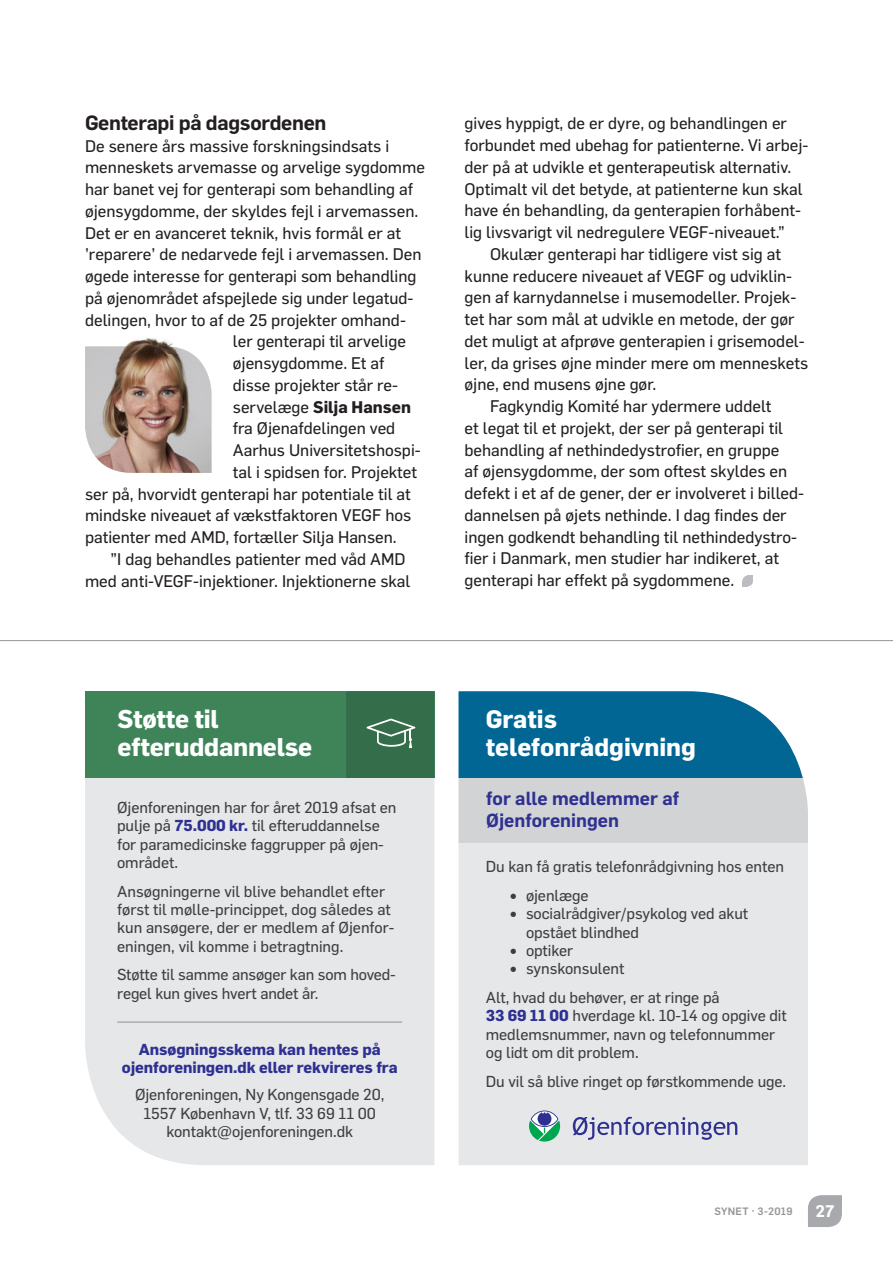
<style>
.page{position:relative;width:893px;height:1263px;background:#fff}
.page>*{position:absolute;margin:0;border:0;box-sizing:border-box;transform-origin:0 0}
.t1{font:700 25.2px/27.8px "Flama";letter-spacing:-.01em;color:#fff}
.t2{font:700 24.75px/27.6px "Flama";color:#fff}
.t3{font:600 20.25px "Flama";letter-spacing:-.015em;color:#231f20}
.t4{font:600 18.6px/22.4px "Flama";color:#2e3092}
.t5{font:16.5px "Flama Basic";color:#231f20}
.t6{font:700 16.5px "Flama";color:#231f20}
.t7{font:600 16.5px "Flama";color:#fff}
.t8{font:15.6px/18.5px "Flama Basic";letter-spacing:-.005em;color:#3e3e3f}
.t9{font:700 15.6px/18.5px "Flama";letter-spacing:-.005em;color:#2e3092;text-align:center}
.t10{font:500 10.5px "Flama";letter-spacing:.025em;color:#939598}
.s1{font-family:"Flama Basic";font-weight:400}
.s2{font-family:"Flama";font-weight:700;color:#2e3092}
.s3{font-family:"Flama";font-weight:800}
</style>
<div class="page">
<svg style="left:742px;top:576px;width:11px;height:10px"></svg>
<img style="left:85px;top:354px;width:127px;height:119px">
<img style="left:85px;top:338px;width:107px;height:16px">
<div style="left:85px;top:778px;width:349px;height:387px;background:#e6e7e9"></div>
<hr style="left:118px;top:1021px;width:284px;height:2px;background:#a8a9ad">
<svg style="left:85px;top:691px;width:349px;height:87px;background:#3e7f56"></svg>
<div style="left:459px;top:842px;width:349px;height:323px;background:#e6e7e9"></div>
<div style="left:459px;top:691px;width:349px;height:87px;background:#016694"></div>
<div style="left:459px;top:778px;width:349px;height:64px;background:#d2d3d5"></div>
<svg style="left:529px;top:1110px;width:31px;height:32px"></svg>
<svg style="left:573px;top:1117px;width:164px;height:23px;background:#b5b6d2"></svg>
<hr style="left:0;top:640px;width:893px;height:1px;background:#939598">
<svg style="left:808px;top:1195px;width:34px;height:32px"></svg>
<p class="t3" style="left:85px;top:108px;width:243px">Genterapi på dagsordenen</p>
<p class="t5" style="left:85px;top:134px;width:306px">De senere års massive forskningsindsats i</p>
<p class="t5" style="left:85px;top:156px;width:341px">menneskets arvemasse og arvelige sygdomme</p>
<p class="t5" style="left:85px;top:178px;width:330px">har banet vej for genterapi som behandling af</p>
<p class="t5" style="left:85px;top:199px;width:335px">øjensygdomme, der skyldes fejl i arvemassen.</p>
<p class="t5" style="left:85px;top:221px;width:318px">Det er en avanceret teknik, hvis formål er at</p>
<p class="t5" style="left:85px;top:243px;width:338px">’reparere’ de nedarvede fejl i arvemassen. Den</p>
<p class="t5" style="left:85px;top:265px;width:333px">øgede interesse for genterapi som behandling</p>
<p class="t5" style="left:85px;top:286px;width:330px">på øjenområdet afspejlede sig under legatud-</p>
<p class="t5" style="left:85px;top:308px;width:322px">delingen, hvor to af de 25 projekter omhand-</p>
<p class="t5" style="left:233px;top:330px;width:175px">ler genterapi til arvelige</p>
<p class="t5" style="left:233px;top:352px;width:153px">øjensygdomme. Et af</p>
<p class="t5" style="left:233px;top:373px;width:167px">disse projekter står re-</p>
<p class="t6" style="left:233px;top:395px;width:180px"><span class="s1">servelæge</span> Silja Hansen</p>
<p class="t5" style="left:233px;top:417px;width:164px">fra Øjenafdelingen ved</p>
<p class="t5" style="left:233px;top:439px;width:189px">Aarhus Universitetshospi-</p>
<p class="t5" style="left:233px;top:460px;width:186px">tal i spidsen for. Projektet</p>
<p class="t5" style="left:85px;top:482px;width:327px">ser på, hvorvidt genterapi har potentiale til at</p>
<p class="t5" style="left:85px;top:504px;width:328px">mindske niveauet af vækstfaktoren VEGF hos</p>
<p class="t5" style="left:85px;top:526px;width:313px">patienter med AMD, fortæller Silja Hansen.</p>
<p class="t5" style="left:111px;top:547px;width:296px">”I dag behandles patienter med våd AMD</p>
<p class="t5" style="left:85px;top:569px;width:327px">med anti-VEGF-injektioner. Injektionerne skal</p>
<p class="t5" style="left:465px;top:112px;width:324px">gives hyppigt, de er dyre, og behandlingen er</p>
<p class="t5" style="left:465px;top:134px;width:345px">forbundet med ubehag for patienterne. Vi arbej-</p>
<p class="t5" style="left:465px;top:155px;width:328px">der på at udvikle et genterapeutisk alternativ.</p>
<p class="t5" style="left:465px;top:177px;width:340px">Optimalt vil det betyde, at patienterne kun skal</p>
<p class="t5" style="left:465px;top:199px;width:338px">have én behandling, da genterapien forhåbent-</p>
<p class="t5" style="left:465px;top:221px;width:322px">lig livsvarigt vil nedregulere VEGF-niveauet.”</p>
<p class="t5" style="left:490px;top:242px;width:293px">Okulær genterapi har tidligere vist sig at</p>
<p class="t5" style="left:465px;top:264px;width:329px">kunne reducere niveauet af VEGF og udviklin-</p>
<p class="t5" style="left:465px;top:286px;width:333px">gen af karnydannelse i musemodeller. Projek-</p>
<p class="t5" style="left:465px;top:308px;width:331px">tet har som mål at udvikle en metode, der gør</p>
<p class="t5" style="left:465px;top:329px;width:342px">det muligt at afprøve genterapien i grisemodel-</p>
<p class="t5" style="left:465px;top:351px;width:345px">ler, da grises øjne minder mere om menneskets</p>
<p class="t5" style="left:465px;top:373px;width:193px">øjne, end musens øjne gør.</p>
<p class="t5" style="left:490px;top:395px;width:283px">Fagkyndig Komité har ydermere uddelt</p>
<p class="t5" style="left:465px;top:416px;width:320px">et legat til et projekt, der ser på genterapi til</p>
<p class="t5" style="left:465px;top:438px;width:316px">behandling af nethindedystrofier, en gruppe</p>
<p class="t5" style="left:465px;top:460px;width:324px">af øjensygdomme, der som oftest skyldes en</p>
<p class="t5" style="left:465px;top:482px;width:341px">defekt i et af de gener, der er involveret i billed-</p>
<p class="t5" style="left:465px;top:503px;width:324px">dannelsen på øjets nethinde. I dag findes der</p>
<p class="t5" style="left:465px;top:525px;width:334px">ingen godkendt behandling til nethindedystro-</p>
<p class="t5" style="left:465px;top:547px;width:316px">fier i Danmark, men studier har indikeret, at</p>
<p class="t5" style="left:465px;top:569px;width:271px">genterapi har effekt på sygdommene.</p>
<h1 class="t1" style="left:118px;top:704px;width:196px">Støtte til efteruddannelse</h1>
<p class="t8" style="left:117px;top:797px;width:281px">Øjenforeningen har for året 2019 afsat en pulje på <span class="s2">75.000 kr.</span> til efteruddannelse for paramedicinske faggrupper på øjen&shy;området.</p>
<p class="t8" style="left:117px;top:881px;width:279px">Ansøgningerne vil blive behandlet efter først til mølle-princippet, dog således at kun ansøgere, der er medlem af Øjenfor&shy;eningen, vil komme i betragtning.</p>
<p class="t8" style="left:117px;top:964px;width:279px">Støtte til samme ansøger kan som hoved&shy;regel kun gives hvert andet år.</p>
<p class="t9" style="left:122px;top:1039px;width:277px">Ansøgningsskema kan hentes på ojenforeningen.dk eller rekvireres fra</p>
<p class="t8" style="left:135px;top:1085px;width:251px;text-align:center">Øjenforeningen, Ny Kongensgade 20,<br>1557 København V, tlf. 33 69 11 00 kontakt@ojenforeningen.dk</p>
<h2 class="t2" style="left:486px;top:704px;width:212px">Gratis telefonrådgivning</h2>
<p class="t4" style="left:486px;top:786px;width:194px">for alle medlemmer af<br>Øjenforeningen</p>
<p class="t8" style="left:486px;top:857px;width:300px">Du kan få gratis telefonrådgivning hos enten</p>
<p class="t8" style="left:510px;top:885px;width:80px"><span class="s3">•</span> øjenlæge</p>
<p class="t8" style="left:526px;top:903px;width:224px;text-indent:-16px"><span class="s3">•</span> socialrådgiver/psykolog ved akut opstået blindhed</p>
<p class="t8" style="left:510px;top:940px;width:65px"><span class="s3">•</span> optiker</p>
<p class="t8" style="left:486px;top:954px;width:235px;line-height:28.5px;text-indent:24px"><span class="s3">•</span> synskonsulent<br>Alt, hvad du behøver, er at ringe på</p>
<p class="t8" style="left:486px;top:1005px;width:302px"><span class="s2">33 69 11 00</span> hverdage kl. 10-14 og opgive dit medlemsnummer, navn og telefonnummer og lidt om dit problem.</p>
<p class="t8" style="left:486px;top:1071px;width:302px">Du vil så blive ringet op førstkommende uge.</p>
<p class="t10" style="left:714px;top:1204px;width:80px">SYNET · 3-2019</p>
<p class="t7" style="left:815px;top:1199px;width:21px">27</p>
</div>
